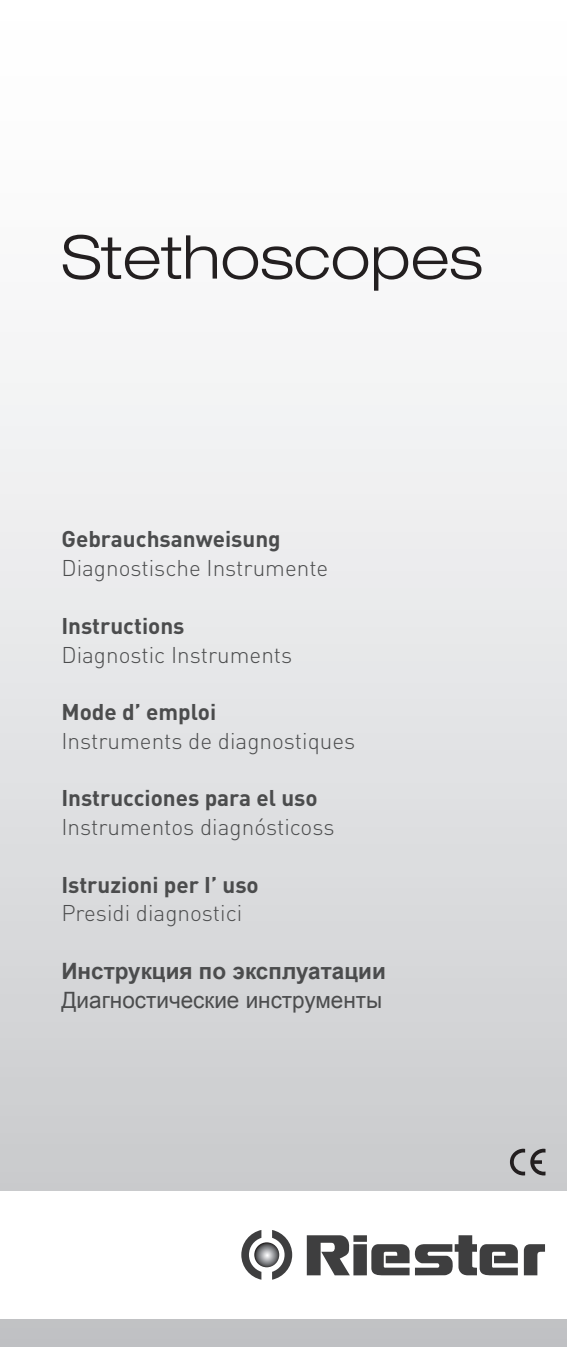
<style>
.page{position:relative;width:567px;height:1347px;background:#fff}
.page>*{position:absolute;margin:0;border:0;box-sizing:border-box;transform-origin:0 0}
.t1{font:300 expanded 60px "Helvetica Neue LT Pro";color:#231f20}
.t2{font:300 22.5px "DIN Pro";color:#4b4c4d}
.t3{font:700 22.5px "DIN Pro";color:#4b4c4d}
.t4{font:22.5px "Arial";color:#4b4c4d}
.t5{font:700 22.5px "Arial";color:#4b4c4d}
</style>
<div class="page">
<svg style="left:241px;top:1230px;width:20px;height:49px"></svg>
<svg style="left:272px;top:1230px;width:20px;height:49px"></svg>
<svg style="left:254px;top:1242px;width:25px;height:25px"></svg>
<div style="left:353px;top:1235px;width:14px;height:6px;background:#3e3e3f"></div>
<svg style="left:307px;top:1235px;width:43px;height:40px"></svg>
<svg style="left:524px;top:1244px;width:21px;height:31px"></svg>
<div style="left:353px;top:1244px;width:14px;height:31px;background:#3e3e3f"></div>
<svg style="left:371px;top:1235px;width:147px;height:40px"></svg>
<svg style="left:510px;top:1148px;width:35px;height:27px"></svg>
<h1 class="t1" style="left:61px;top:220px;width:423px">Stethoscopes</h1>
<p class="t3" style="left:61px;top:520px;width:221px">Gebrauchsanweisung</p>
<p class="t2" style="left:61px;top:551px;width:268px">Diagnostische Instrumente</p>
<p class="t3" style="left:61px;top:607px;width:125px">Instructions</p>
<p class="t2" style="left:61px;top:637px;width:232px">Diagnostic Instruments</p>
<p class="t3" style="left:61px;top:693px;width:156px">Mode d’ emploi</p>
<p class="t2" style="left:61px;top:723px;width:295px">Instruments de diagnostiques</p>
<p class="t3" style="left:61px;top:779px;width:258px">Instrucciones para el uso</p>
<p class="t2" style="left:61px;top:809px;width:275px">Instrumentos diagnósticoss</p>
<p class="t3" style="left:61px;top:865px;width:199px">Istruzioni per I’ uso</p>
<p class="t2" style="left:61px;top:896px;width:182px">Presidi diagnostici</p>
<p class="t5" style="left:61px;top:956px;width:326px">Инструкция по эксплуатации</p>
<p class="t4" style="left:61px;top:985px;width:322px">Диагностические инструменты</p>
</div>
